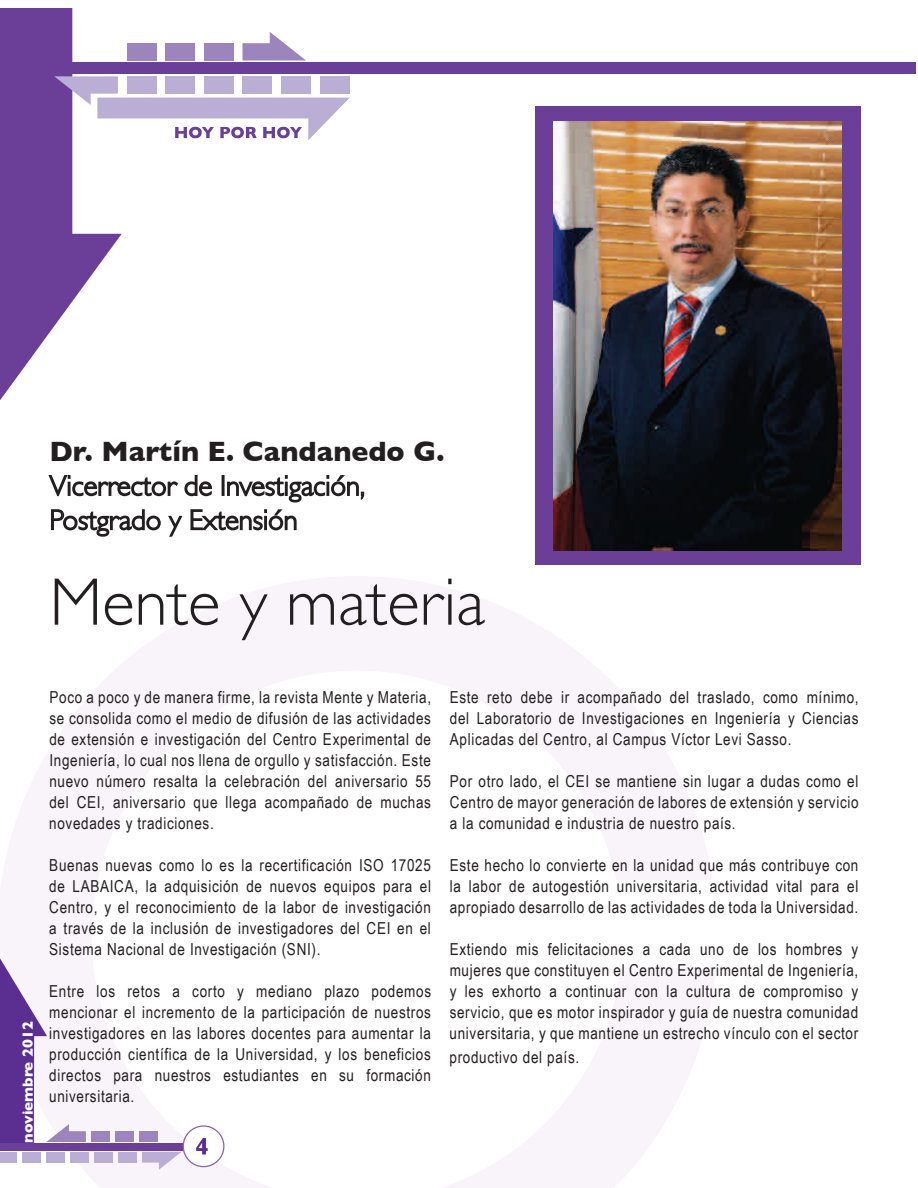
<style>
.page{position:relative;width:918px;height:1188px;background:#fff}
.page>*{position:absolute;margin:0;border:0;box-sizing:border-box;transform-origin:0 0}
.t1{font:300 67.5px "Gill Sans";color:#231f20}
.t2{font:700 28.5px "Gill Sans";color:#231f20}
.t3{font:16.5px/21px "Arial Narrow";letter-spacing:.04em;color:#231f20;text-align:justify}
.t4{font:700 15px "Gill Sans";color:#fff}
</style>
<div class="page">
<svg style="left:0;top:576px;width:715px;height:612px"></svg>
<div style="left:0;top:1143px;width:206px;height:7px;background:#6b3e98"></div>
<div style="left:183px;top:1126px;width:41px;height:41px;background:#fff;border-radius:50%"></div>
<div style="left:183px;top:1125px;width:41px;height:42px;border:1px solid #8c62aa;border-radius:50%"></div>
<svg style="left:142px;top:1152px;width:40px;height:18px"></svg>
<div style="left:118px;top:1152px;width:19px;height:11px;background:#bbaed4"></div>
<div style="left:94px;top:1152px;width:18px;height:11px;background:#bbaed4"></div>
<div style="left:70px;top:1152px;width:18px;height:11px;background:#bbaed4"></div>
<div style="left:46px;top:1152px;width:18px;height:11px;background:#bbaed4"></div>
<div style="left:22px;top:1152px;width:18px;height:11px;background:#bbaed4"></div>
<div style="left:0;top:1152px;width:16px;height:11px;background:#bbaed4"></div>
<svg style="left:0;top:910px;width:86px;height:233px"></svg>
<div style="left:91px;top:1131px;width:19px;height:11px;background:#9c85bd"></div>
<div style="left:115px;top:1131px;width:19px;height:11px;background:#9c85bd"></div>
<div style="left:139px;top:1131px;width:19px;height:11px;background:#9c85bd"></div>
<svg style="left:243px;top:32px;width:63px;height:29px"></svg>
<div style="left:204px;top:43px;width:30px;height:18px;background:#9c85bd"></div>
<div style="left:165px;top:43px;width:30px;height:18px;background:#9c85bd"></div>
<div style="left:127px;top:43px;width:29px;height:18px;background:#9c85bd"></div>
<div style="left:49px;top:63px;width:866px;height:11px;background:#6b3e98"></div>
<svg style="left:0;top:9px;width:122px;height:391px;fill:#6b3e98"></svg>
<div style="left:115px;top:880px;width:800px;height:87px;background:#fff"></div>
<svg style="left:196px;top:1138px;width:12px;height:17px"></svg>
<svg style="left:54px;top:76px;width:296px;height:64px"></svg>
<div style="left:535px;top:107px;width:325px;height:458px;background:#6b3e98"></div>
<svg style="left:48px;top:475px;width:317px;height:62px"></svg>
<img style="left:554px;top:121px;width:287px;height:430px">
<h2 class="t2" style="left:49px;top:435px;width:397px">Dr. Martín E. Candanedo G.</h2>
<h1 class="t1" style="left:49px;top:564px;width:437px">Mente y materia</h1>
<p class="t4" style="left:19px;top:1143px;width:123px;rotate:-90deg">noviembre 2012</p>
<p class="t3" style="left:49px;top:686px;width:383px">Poco a poco y de manera firme, la revista Mente y Materia, se consolida como el medio de difusión de las actividades de extensión e investigación del Centro Experimental de Ingeniería, lo cual nos llena de orgullo y satisfacción. Este nuevo número resalta la celebración del aniversario 55 del CEI, aniversario que llega acompañado de muchas novedades y tradiciones.</p>
<p class="t3" style="left:49px;top:854px;width:383px">Buenas nuevas como lo es la recertificación ISO 17025 de LABAICA, la adquisición de nuevos equipos para el Centro, y el reconocimiento de la labor de investigación a través de la inclusión de investigadores del CEI en el Sistema Nacional de Investigación (SNI).</p>
<p class="t3" style="left:49px;top:980px;width:383px">Entre los retos a corto y mediano plazo podemos mencionar el incremento de la participación de nuestros investigadores en las labores docentes para aumentar la producción científica de la Universidad, y los beneficios directos para nuestros estudiantes en su formación universitaria.</p>
<p class="t3" style="left:450px;top:686px;width:410px">Este reto debe ir acompañado del traslado, como mínimo, del Laboratorio de Investigaciones en Ingeniería y Ciencias Aplicadas del Centro, al Campus Víctor Levi Sasso.</p>
<p class="t3" style="left:450px;top:770px;width:410px">Por otro lado, el CEI se mantiene sin lugar a dudas como el Centro de mayor generación de labores de extensión y servicio a la comunidad e industria de nuestro país.</p>
<p class="t3" style="left:450px;top:854px;width:410px">Este hecho lo convierte en la unidad que más contribuye con la labor de autogestión universitaria, actividad vital para el apropiado desarrollo de las actividades de toda la Universidad.</p>
<p class="t3" style="left:450px;top:938px;width:410px">Extiendo mis felicitaciones a cada uno de los hombres y mujeres que constituyen el Centro Experimental de Ingeniería, y les exhorto a continuar con la cultura de compromiso y servicio, que es motor inspirador y guía de nuestra comunidad universitaria, y que mantiene un estrecho vínculo con el sector</p>
<p class="t3" style="left:450px;top:1046px;width:131px">productivo del país.</p>
</div>
